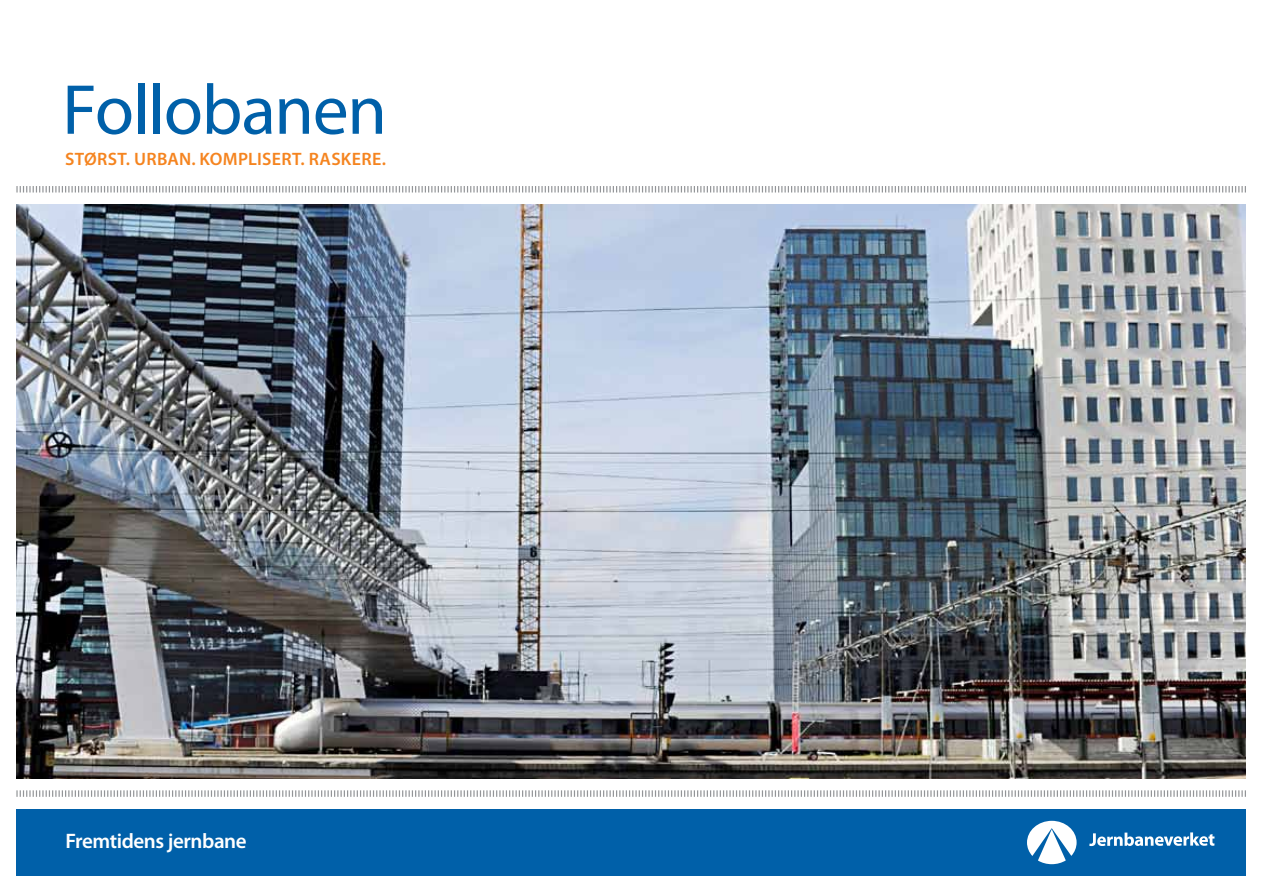
<style>
.page{position:relative;width:1263px;height:893px;background:#fff}
.page>*{position:absolute;margin:0;border:0;box-sizing:border-box;transform-origin:0 0}
.t1{font:71.25px "Myriad Pro";letter-spacing:-.015em;color:#0060a9}
.t2{font:600 21px "Myriad Pro";letter-spacing:-.02em;color:#fff}
.t3{font:600 18px "Myriad Pro";letter-spacing:.02em;color:#f5841f}
</style>
<div class="page">
<div style="left:16px;top:809px;width:1230px;height:67px;background:#0060a9"></div>
<img style="left:16px;top:204px;width:1230px;height:574px">
<svg style="left:1089px;top:832px;width:125px;height:14px"></svg>
<svg style="left:1027px;top:821px;width:49px;height:43px"></svg>
<svg style="left:16px;top:186px;width:1230px;height:7px"></svg>
<svg style="left:16px;top:790px;width:1230px;height:7px"></svg>
<h1 class="t1" style="left:62px;top:66px;width:326px">Follobanen</h1>
<p class="t3" style="left:65px;top:148px;width:323px">STØRST. URBAN. KOMPLISERT. RASKERE.</p>
<p class="t2" style="left:65px;top:827px;width:183px">FREMTIDENS JERNBANE</p>
</div>
